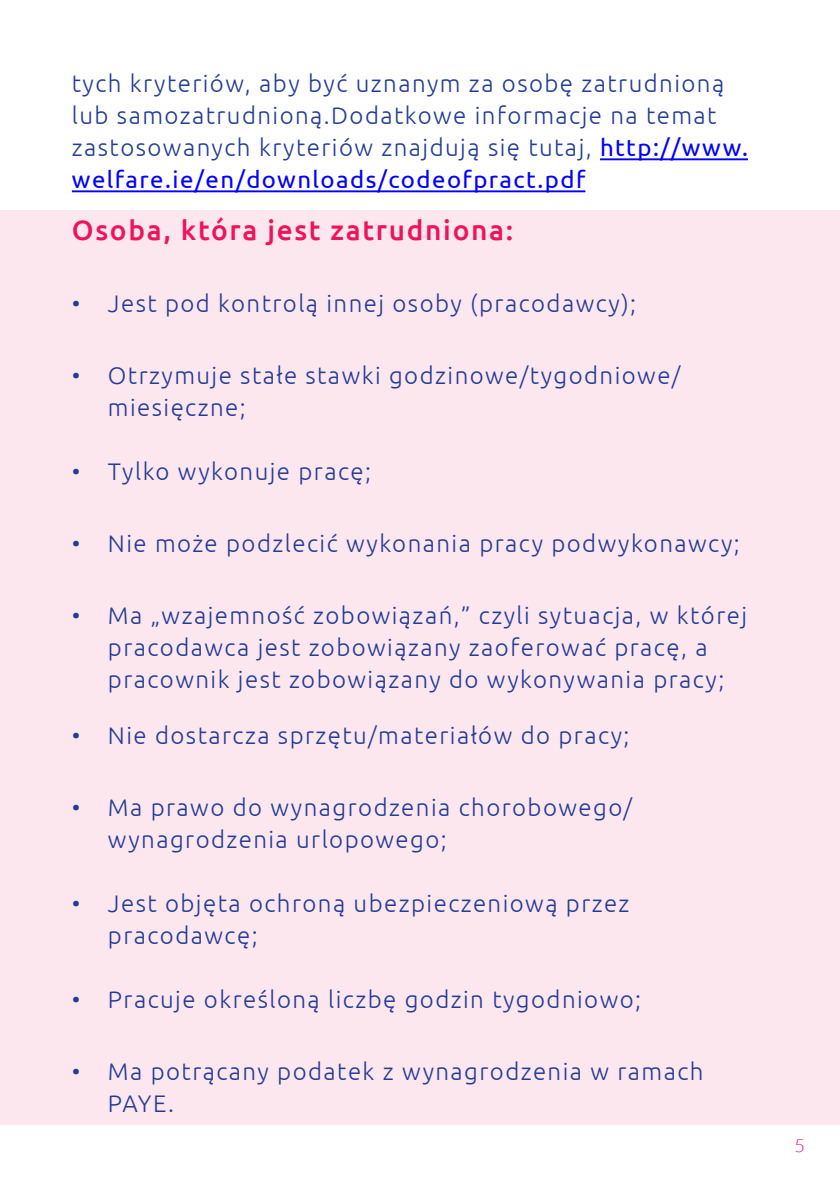
<style>
.page{position:relative;width:840px;height:1191px;background:#fff}
.page>*{position:absolute;margin:0;border:0;box-sizing:border-box;transform-origin:0 0}
.Heading_Pink{font:500 28px "Ubuntu";letter-spacing:.06em;color:#ed145b}
.Heading_Pink-2{font:300 24px/32px "Ubuntu";letter-spacing:.06em;color:#243c96}
.t1{font:300 18px "Lato";color:#ec008c}
.s1{font-weight:400;color:#00f}
</style>
<div class="page">
<div style="left:0;top:210px;width:839px;height:914px;background:#fde7ee"></div>
<hr style="left:599px;top:158px;width:148px;height:2px;background:#00f">
<hr style="left:72px;top:190px;width:513px;height:2px;background:#00f">
<p class="Heading_Pink-2" style="left:72px;top:67px;width:677px">tych kryteriów, aby być uznanym za osobę zatrudnioną lub samozatrudnioną.Dodatkowe informacje na temat zastosowanych kryteriów znajdują się tutaj, <span class="s1">http://www. welfare.ie/en/downloads/codeofpract.pdf</span></p>
<p class="Heading_Pink" style="left:72px;top:212px;width:442px">Osoba, która jest zatrudniona:</p>
<p class="Heading_Pink-2" style="left:72px;top:287px;width:565px">• Jest pod kontrolą innej osoby (pracodawcy);</p>
<p class="Heading_Pink-2" style="left:108px;top:359px;width:574px;text-indent:-36px">• Otrzymuje stałe stawki godzinowe/tygodniowe/ miesięczne;</p>
<p class="Heading_Pink-2" style="left:72px;top:455px;width:300px">• Tylko wykonuje pracę;</p>
<p class="Heading_Pink-2" style="left:72px;top:527px;width:669px">• Nie może podzlecić wykonania pracy podwykonawcy;</p>
<p class="Heading_Pink-2" style="left:72px;top:599px;width:676px;text-align:center">• Ma „wzajemność zobowiązań,” czyli sytuacja, w której pracodawca jest zobowiązany zaoferować pracę, a pracownik jest zobowiązany do wykonywania pracy;</p>
<p class="Heading_Pink-2" style="left:72px;top:719px;width:559px">• Nie dostarcza sprzętu/materiałów do pracy;</p>
<p class="Heading_Pink-2" style="left:108px;top:791px;width:525px;text-indent:-36px">• Ma prawo do wynagrodzenia chorobowego/ wynagrodzenia urlopowego;</p>
<p class="Heading_Pink-2" style="left:108px;top:887px;width:523px;text-indent:-36px">• Jest objęta ochroną ubezpieczeniową przez pracodawcę;</p>
<p class="Heading_Pink-2" style="left:72px;top:983px;width:570px">• Pracuje określoną liczbę godzin tygodniowo;</p>
<p class="Heading_Pink-2" style="left:108px;top:1055px;width:596px;text-indent:-36px">• Ma potrącany podatek z wynagrodzenia w ramach<br>PAYE.</p>
<p class="t1" style="left:794px;top:1136px;width:12px">5</p>
</div>
